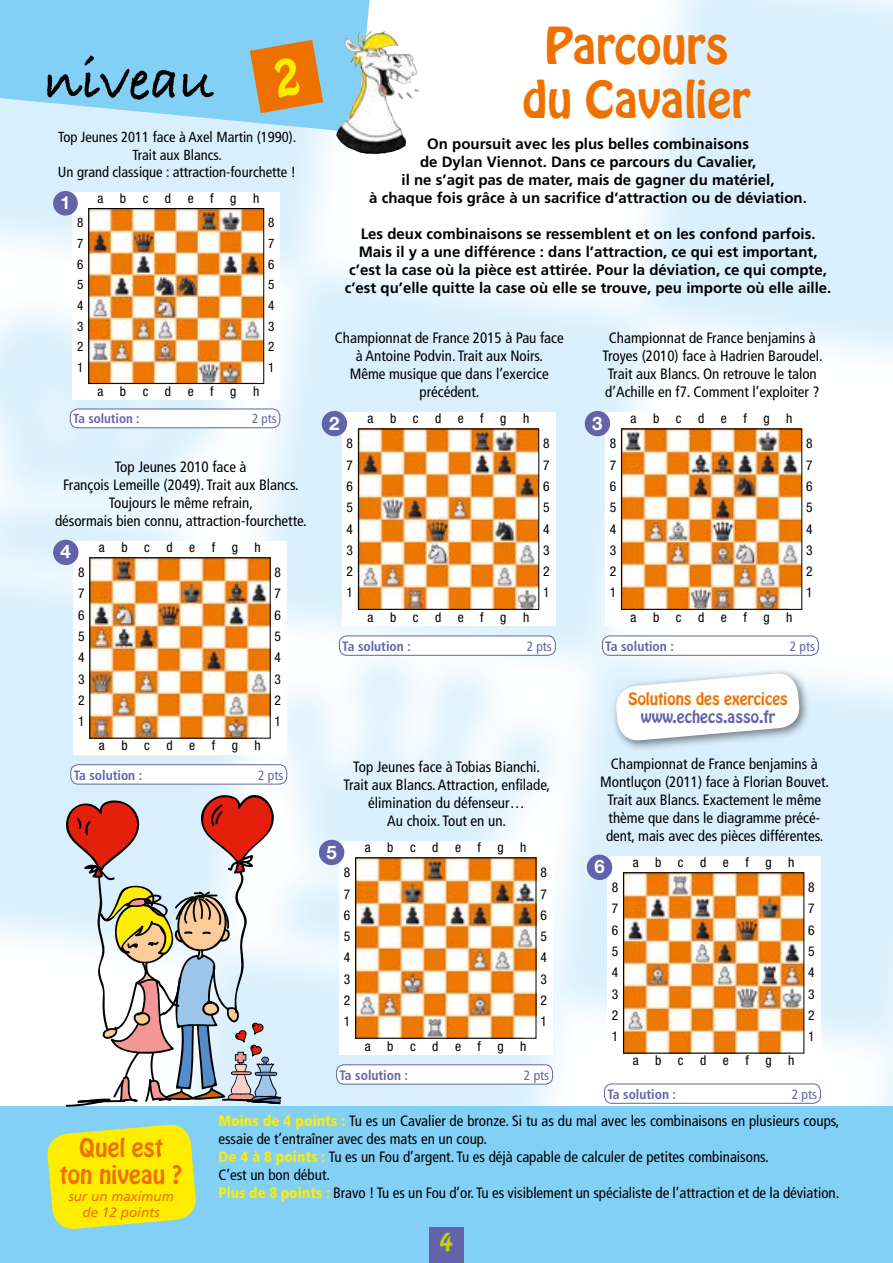
<style>
.page{position:relative;width:893px;height:1263px;background:#fff}
.page>*{position:absolute;margin:0;border:0;box-sizing:border-box;transform-origin:0 0}
.t1{font:57px "Bradley Hand ITCTT Bold";color:#000}
.t2{font:45px/54px "Hobo Std";color:#ee7100;text-align:center}
.t3{font:22.5px/27px "Hobo Std";color:#ee7100;text-align:center}
.t4{font:22.5px "Hobo Std";color:#c7d300}
.t5{font:700 18.6px "Helvetica Neue LT Std";color:#fff}
.t6{font:700 18px "Helvetica Neue LT Std";color:#fff}
.t7{font:condensed 15px/18px "Frutiger";color:#000;text-align:center}
.t8{font:700 15px/18px "Frutiger";color:#000;text-align:center}
.t9{font:15px "Hobo Std";color:#ee7100}
.t10{font:15px "Hobo Std";color:#6363ab}
.t11{font:condensed 14.55px/17.4px "Frutiger";color:#000;text-align:center}
.t12{font:condensed 13.5px/21.3px "Helvetica Neue LT Std";color:#000;text-align:justify}
.t13{font:700 condensed 13.5px "Frutiger";color:#6363ab}
.t14{font:italic 13.5px/16.2px "Frutiger";color:#ee7100;text-align:center}
.t15{font:condensed 13.5px "Frutiger";color:#6363ab}
.t16{font:condensed 13.05px/20.7px "Helvetica Neue LT Std";color:#000;text-align:justify}
.t17{font:700 condensed 13.05px "Frutiger";color:#6363ab}
.t18{font:condensed 13.05px "Frutiger";color:#6363ab}
.s1{font-weight:900;color:#ffed00}
</style>
<div class="page">
<img style="left:92px;top:559px;width:176px;height:177px">
<div style="left:53px;top:540px;width:26px;height:25px;background:#6363ab;border-radius:50%"></div>
<div style="left:71px;top:764px;width:216px;height:20px;border:1px solid #6363ab;border-radius:7px"></div>
<img style="left:360px;top:431px;width:177px;height:177px">
<div style="left:358px;top:429px;width:181px;height:181px;border:1px solid #000"></div>
<div style="left:322px;top:411px;width:25px;height:25px;background:#6363ab;border-radius:50%"></div>
<div style="left:339px;top:636px;width:216px;height:19px;border:1px solid #6363ab;border-radius:7px"></div>
<img style="left:625px;top:874px;width:177px;height:177px">
<div style="left:623px;top:872px;width:181px;height:181px;border:1px solid #000"></div>
<div style="left:587px;top:855px;width:25px;height:25px;background:#6363ab;border-radius:50%"></div>
<div style="left:604px;top:1084px;width:217px;height:19px;border:1px solid #6363ab;border-radius:7px"></div>
<img style="left:623px;top:431px;width:177px;height:177px">
<div style="left:621px;top:429px;width:181px;height:181px;border:1px solid #000"></div>
<div style="left:585px;top:411px;width:25px;height:25px;background:#6363ab;border-radius:50%"></div>
<div style="left:602px;top:636px;width:217px;height:19px;border:1px solid #6363ab;border-radius:7px"></div>
<div style="left:0;top:1107px;width:893px;height:156px;background:#82d0f5"></div>
<svg style="left:47px;top:1124px;width:149px;height:105px;background:#ece824"></svg>
<div style="left:611px;top:668px;width:200px;height:83px;background:#000;opacity:.5"></div>
<svg style="left:614px;top:672px;width:187px;height:70px"></svg>
<img style="left:357px;top:859px;width:177px;height:177px">
<div style="left:355px;top:857px;width:181px;height:181px;border:1px solid #000"></div>
<div style="left:319px;top:840px;width:25px;height:25px;background:#6363ab;border-radius:50%"></div>
<div style="left:336px;top:1064px;width:217px;height:20px;border:1px solid #6363ab;border-radius:7px"></div>
<svg style="left:0;top:0;width:370px;height:132px;background:#8ed4f6"></svg>
<div style="left:429px;top:1227px;width:34px;height:36px;background:#6363ab"></div>
<img style="left:336px;top:30px;width:70px;height:124px">
<img style="left:90px;top:210px;width:172px;height:172px">
<div style="left:88px;top:208px;width:176px;height:176px;border:1px solid #000"></div>
<div style="left:53px;top:191px;width:25px;height:25px;background:#6363ab;border-radius:50%"></div>
<div style="left:70px;top:409px;width:210px;height:19px;border:1px solid #6363ab;border-radius:8px"></div>
<svg style="left:66px;top:795px;width:215px;height:312px"></svg>
<svg style="left:250px;top:40px;width:73px;height:73px;background:#d3883c"></svg>
<h1 class="t1" style="left:44px;top:48px;width:173px">niveau</h1>
<p class="t11" style="left:58px;top:129px;width:240px">Top Jeunes 2011 face à Axel Martin (1990).<br>Trait aux Blancs.<br>Un grand classique : attraction-fourchette !</p>
<p class="t6" style="left:60px;top:192px;width:12px">1</p>
<p class="t12" style="left:97px;top:188px;width:163px">a b c d e f g h</p>
<p class="t16" style="left:77px;top:212px;width:8px">8<br>7<br>6<br>5<br>4<br>3<br>2<br>1</p>
<p class="t16" style="left:268px;top:212px;width:8px">8<br>7<br>6<br>5<br>4<br>3<br>2<br>1</p>
<p class="t12" style="left:97px;top:380px;width:163px">a b c d e f g h</p>
<p class="t17" style="left:73px;top:411px;width:68px">Ta solution :</p>
<p class="t18" style="left:252px;top:411px;width:26px">2 pts</p>
<p class="t7" style="left:55px;top:457px;width:253px">Top Jeunes 2010 face à<br>François Lemeille (2049). Trait aux Blancs.<br>Toujours le même refrain,<br>désormais bien connu, attraction-fourchette.</p>
<p class="t5" style="left:61px;top:540px;width:12px">4</p>
<p class="t12" style="left:99px;top:537px;width:163px">a b c d e f g h</p>
<p class="t12" style="left:78px;top:562px;width:8px">8<br>7<br>6<br>5<br>4<br>3<br>2<br>1</p>
<p class="t12" style="left:275px;top:562px;width:8px">8<br>7<br>6<br>5<br>4<br>3<br>2<br>1</p>
<p class="t12" style="left:99px;top:735px;width:163px">a b c d e f g h</p>
<p class="t13" style="left:74px;top:767px;width:70px">Ta solution :</p>
<p class="t15" style="left:258px;top:767px;width:27px">2 pts</p>
<h2 class="t2" style="left:523px;top:19px;width:229px">Parcours du Cavalier</h2>
<p class="t8" style="left:369px;top:134px;width:439px">On poursuit avec les plus belles combinaisons<br>de Dylan Viennot. Dans ce parcours du Cavalier,<br>il ne s’agit pas de mater, mais de gagner du matériel,<br>à chaque fois grâce à un sacrifice d’attraction ou de déviation.</p>
<p class="t8" style="left:345px;top:224px;width:488px">Les deux combinaisons se ressemblent et on les confond parfois.<br>Mais il y a une différence : dans l’attraction, ce qui est important, c’est la case où la pièce est attirée. Pour la déviation, ce qui compte, c’est qu’elle quitte la case où elle se trouve, peu importe où elle aille.</p>
<p class="t7" style="left:335px;top:329px;width:230px">Championnat de France 2015 à Pau face à Antoine Podvin. Trait aux Noirs.<br>Même musique que dans l’exercice précédent.</p>
<p class="t5" style="left:329px;top:411px;width:12px">2</p>
<p class="t12" style="left:368px;top:408px;width:163px">a b c d e f g h</p>
<p class="t12" style="left:347px;top:433px;width:8px">8<br>7<br>6<br>5<br>4<br>3<br>2<br>1</p>
<p class="t12" style="left:543px;top:433px;width:8px">8<br>7<br>6<br>5<br>4<br>3<br>2<br>1</p>
<p class="t12" style="left:368px;top:606px;width:163px">a b c d e f g h</p>
<p class="t13" style="left:342px;top:638px;width:70px">Ta solution :</p>
<p class="t15" style="left:527px;top:638px;width:27px">2 pts</p>
<p class="t7" style="left:343px;top:757px;width:208px">Top Jeunes face à Tobias Bianchi.<br>Trait aux Blancs. Attraction, enfilade, élimination du défenseur…<br>Au choix. Tout en un.</p>
<p class="t5" style="left:326px;top:840px;width:12px">5</p>
<p class="t12" style="left:365px;top:837px;width:163px">a b c d e f g h</p>
<p class="t12" style="left:344px;top:862px;width:8px">8<br>7<br>6<br>5<br>4<br>3<br>2<br>1</p>
<p class="t12" style="left:540px;top:862px;width:8px">8<br>7<br>6<br>5<br>4<br>3<br>2<br>1</p>
<p class="t12" style="left:365px;top:1035px;width:163px">a b c d e f g h</p>
<p class="t13" style="left:339px;top:1067px;width:70px">Ta solution :</p>
<p class="t15" style="left:524px;top:1067px;width:27px">2 pts</p>
<p class="t7" style="left:602px;top:329px;width:222px">Championnat de France benjamins à Troyes (2010) face à Hadrien Baroudel.<br>Trait aux Blancs. On retrouve le talon d’Achille en f7. Comment l’exploiter ?</p>
<p class="t5" style="left:592px;top:411px;width:12px">3</p>
<p class="t12" style="left:631px;top:408px;width:163px">a b c d e f g h</p>
<p class="t12" style="left:610px;top:433px;width:8px">8<br>7<br>6<br>5<br>4<br>3<br>2<br>1</p>
<p class="t12" style="left:806px;top:433px;width:8px">8<br>7<br>6<br>5<br>4<br>3<br>2<br>1</p>
<p class="t12" style="left:631px;top:606px;width:163px">a b c d e f g h</p>
<p class="t13" style="left:605px;top:638px;width:70px">Ta solution :</p>
<p class="t15" style="left:790px;top:638px;width:27px">2 pts</p>
<p class="t9" style="left:628px;top:689px;width:162px">Solutions des exercices</p>
<p class="t10" style="left:641px;top:707px;width:136px">www.echecs.asso.fr</p>
<p class="t7" style="left:600px;top:754px;width:231px">Championnat de France benjamins à Montluçon (2011) face à Florian Bouvet.<br>Trait aux Blancs. Exactement le même thème que dans le diagramme précé&shy;dent, mais avec des pièces différentes.</p>
<p class="t5" style="left:594px;top:855px;width:12px">6</p>
<p class="t12" style="left:633px;top:852px;width:163px">a b c d e f g h</p>
<p class="t12" style="left:612px;top:876px;width:8px">8<br>7<br>6<br>5<br>4<br>3<br>2<br>1</p>
<p class="t12" style="left:808px;top:876px;width:8px">8<br>7<br>6<br>5<br>4<br>3<br>2<br>1</p>
<p class="t12" style="left:633px;top:1050px;width:163px">a b c d e f g h</p>
<p class="t13" style="left:607px;top:1086px;width:70px">Ta solution :</p>
<p class="t15" style="left:792px;top:1086px;width:27px">2 pts</p>
<h3 class="t3" style="left:60px;top:1135px;width:124px">Quel est ton niveau ?</h3>
<p class="t14" style="left:69px;top:1188px;width:107px">sur un maximum de 12 points</p>
<p class="t7" style="left:218px;top:1112px;width:623px;text-align:left"><span class="s1">Moins de 4 points :</span> Tu es un Cavalier de bronze. Si tu as du mal avec les combinaisons en plusieurs coups, essaie de t’entraîner avec des mats en un coup.<br><span class="s1">De 4 à 8 points :</span> Tu es un Fou d’argent. Tu es déjà capable de calculer de petites combinaisons.<br>C’est un bon début.<br><span class="s1">Plus de 8 points :</span> Bravo ! Tu es un Fou d’or. Tu es visiblement un spécialiste de l’attraction et de la déviation.</p>
<h3 class="t4" style="left:440px;top:1226px;width:15px">4</h3>
</div>
